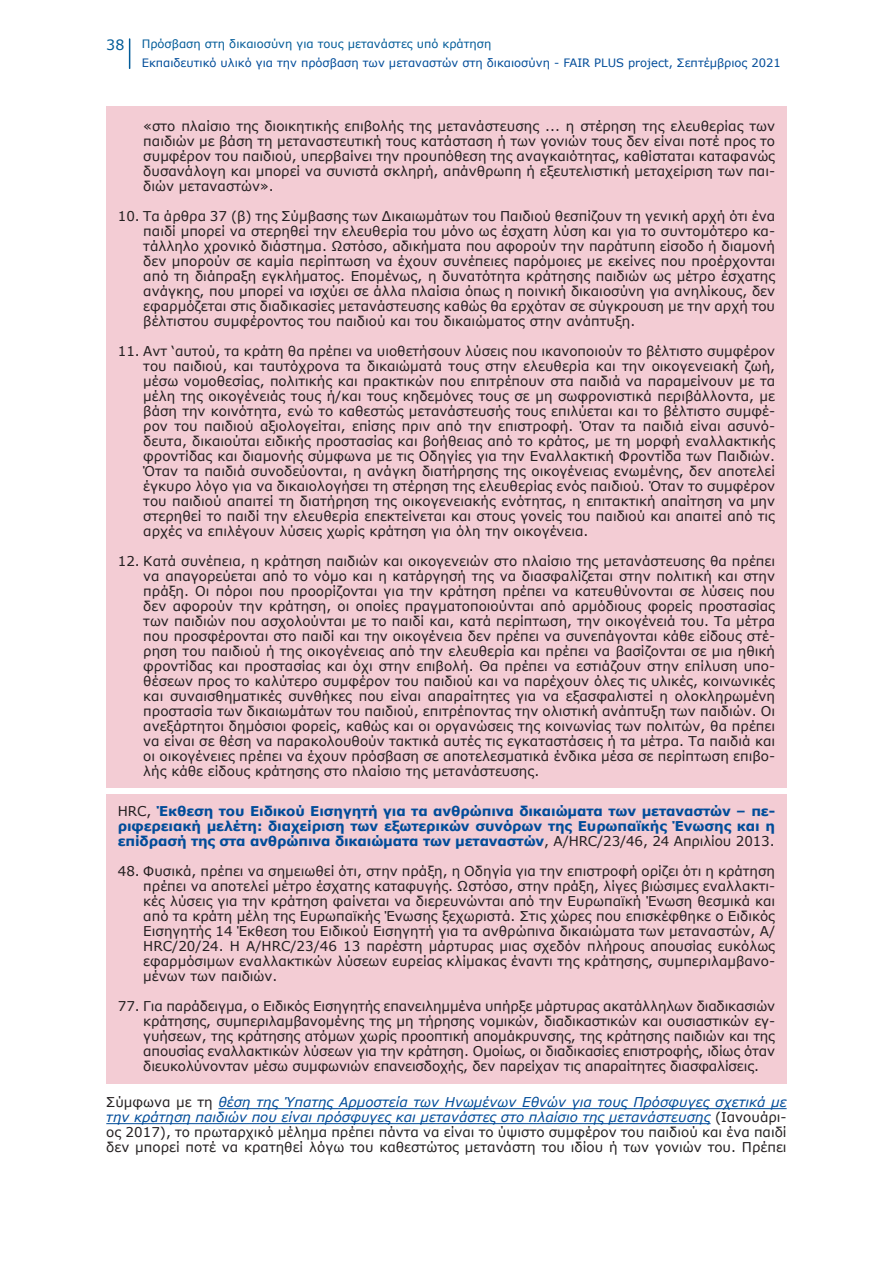
<style>
.page{position:relative;width:893px;height:1263px;background:#fff}
.page>*{position:absolute;margin:0;border:0;box-sizing:border-box;transform-origin:0 0}
.t1{font:14.25px "Verdana";color:#015b98}
.t2{font:13.5px/15px "Verdana";color:#231f20;text-align:justify}
.t3{font:700 13.5px/15px "Verdana";letter-spacing:-.01em;color:#004c99;text-align:justify}
.t4{font:11.55px "Verdana";color:#004c99}
.t5{font:11.55px "Verdana";color:#015b98}
.s1{font-weight:400;color:#231f20}
.s2{font-style:italic;color:#004c99}
</style>
<div class="page">
<svg style="left:129px;top:39px;width:1px;height:29px"></svg>
<hr style="left:218px;top:1108px;width:569px;height:1px;background:#004c99">
<hr style="left:106px;top:1123px;width:605px;height:1px;background:#004c99">
<div style="left:106px;top:794px;width:681px;height:290px;background:#f3ccd4"></div>
<div style="left:106px;top:106px;width:681px;height:682px;background:#f3ccd4"></div>
<p class="t1" style="left:106px;top:36px;width:20px">38</p>
<p class="t5" style="left:142px;top:36px;width:351px">Πρόσβαση στη δικαιοσύνη για τους μετανάστες υπό κράτηση</p>
<p class="t4" style="left:142px;top:56px;width:641px">Εκπαιδευτικό υλικό για την πρόσβαση των μεταναστών στη δικαιοσύνη - FAIR PLUS project, Σεπτέμβριος 2021</p>
<p class="t2" style="left:143px;top:119px;width:633px">«στο πλαίσιο της διοικητικής επιβολής της μετανάστευσης ... η στέρηση της ελευθερίας των παιδιών με βάση τη μεταναστευτική τους κατάσταση ή των γονιών τους δεν είναι ποτέ προς το συμφέρον του παιδιού, υπερβαίνει την προυπόθεση της αναγκαιότητας, καθίσταται καταφανώς δυσανάλογη και μπορεί να συνιστά σκληρή, απάνθρωπη ή εξευτελιστική μεταχείριση των παι&shy;διών μεταναστών».</p>
<p class="t2" style="left:143px;top:209px;width:633px;text-indent:-26px">10. Τα άρθρα 37 (β) της Σύμβασης των Δικαιωμάτων του Παιδιού θεσπίζουν τη γενική αρχή ότι ένα παιδί μπορεί να στερηθεί την ελευθερία του μόνο ως έσχατη λύση και για το συντομότερο κα&shy;τάλληλο χρονικό διάστημα. Ωστόσο, αδικήματα που αφορούν την παράτυπη είσοδο ή διαμονή δεν μπορούν σε καμία περίπτωση να έχουν συνέπειες παρόμοιες με εκείνες που προέρχονται από τη διάπραξη εγκλήματος. Επομένως, η δυνατότητα κράτησης παιδιών ως μέτρο έσχατης ανάγκης, που μπορεί να ισχύει σε άλλα πλαίσια όπως η ποινική δικαιοσύνη για ανηλίκους, δεν εφαρμόζεται στις διαδικασίες μετανάστευσης καθώς θα ερχόταν σε σύγκρουση με την αρχή του βέλτιστου συμφέροντος του παιδιού και του δικαιώματος στην ανάπτυξη.</p>
<p class="t2" style="left:143px;top:344px;width:633px;text-indent:-26px">11. Αντ ‘αυτού, τα κράτη θα πρέπει να υιοθετήσουν λύσεις που ικανοποιούν το βέλτιστο συμφέρον του παιδιού, και ταυτόχρονα τα δικαιώματά τους στην ελευθερία και την οικογενειακή ζωή, μέσω νομοθεσίας, πολιτικής και πρακτικών που επιτρέπουν στα παιδιά να παραμείνουν με τα μέλη της οικογένειάς τους ή/και τους κηδεμόνες τους σε μη σωφρονιστικά περιβάλλοντα, με βάση την κοινότητα, ενώ το καθεστώς μετανάστευσής τους επιλύεται και το βέλτιστο συμφέ&shy;ρον του παιδιού αξιολογείται, επίσης πριν από την επιστροφή. Όταν τα παιδιά είναι ασυνό&shy;δευτα, δικαιούται ειδικής προστασίας και βοήθειας από το κράτος, με τη μορφή εναλλακτικής φροντίδας και διαμονής σύμφωνα με τις Οδηγίες για την Εναλλακτική Φροντίδα των Παιδιών.<br>Όταν τα παιδιά συνοδεύονται, η ανάγκη διατήρησης της οικογένειας ενωμένης, δεν αποτελεί έγκυρο λόγο για να δικαιολογήσει τη στέρηση της ελευθερίας ενός παιδιού. Όταν το συμφέρον του παιδιού απαιτεί τη διατήρηση της οικογενειακής ενότητας, η επιτακτική απαίτηση να μην στερηθεί το παιδί την ελευθερία επεκτείνεται και στους γονείς του παιδιού και απαιτεί από τις αρχές να επιλέγουν λύσεις χωρίς κράτηση για όλη την οικογένεια.</p>
<p class="t2" style="left:143px;top:554px;width:633px;text-indent:-26px">12. Κατά συνέπεια, η κράτηση παιδιών και οικογενειών στο πλαίσιο της μετανάστευσης θα πρέπει να απαγορεύεται από το νόμο και η κατάργησή της να διασφαλίζεται στην πολιτική και στην πράξη. Οι πόροι που προορίζονται για την κράτηση πρέπει να κατευθύνονται σε λύσεις που δεν αφορούν την κράτηση, οι οποίες πραγματοποιούνται από αρμόδιους φορείς προστασίας των παιδιών που ασχολούνται με το παιδί και, κατά περίπτωση, την οικογένειά του. Τα μέτρα που προσφέρονται στο παιδί και την οικογένεια δεν πρέπει να συνεπάγονται κάθε είδους στέ&shy;ρηση του παιδιού ή της οικογένειας από την ελευθερία και πρέπει να βασίζονται σε μια ηθική φροντίδας και προστασίας και όχι στην επιβολή. Θα πρέπει να εστιάζουν στην επίλυση υπο&shy;θέσεων προς το καλύτερο συμφέρον του παιδιού και να παρέχουν όλες τις υλικές, κοινωνικές και συναισθηματικές συνθήκες που είναι απαραίτητες για να εξασφαλιστεί η ολοκληρωμένη προστασία των δικαιωμάτων του παιδιού, επιτρέποντας την ολιστική ανάπτυξη των παιδιών. Οι ανεξάρτητοι δημόσιοι φορείς, καθώς και οι οργανώσεις της κοινωνίας των πολιτών, θα πρέπει να είναι σε θέση να παρακολουθούν τακτικά αυτές τις εγκαταστάσεις ή τα μέτρα. Τα παιδιά και οι οικογένειες πρέπει να έχουν πρόσβαση σε αποτελεσματικά ένδικα μέσα σε περίπτωση επιβο&shy;λής κάθε είδους κράτησης στο πλαίσιο της μετανάστευσης.</p>
<p class="t3" style="left:118px;top:803px;width:659px"><span class="s1">HRC,</span> Έκθεση του Ειδικού Εισηγητή για τα ανθρώπινα δικαιώματα των μεταναστών – πε&shy;ριφερειακή μελέτη: διαχείριση των εξωτερικών συνόρων της Ευρωπαϊκής Ένωσης και η επίδρασή της στα ανθρώπινα δικαιώματα των μεταναστών<span class="s1">, A/HRC/23/46, 24 Απριλίου 2013.</span></p>
<p class="t2" style="left:143px;top:863px;width:633px;text-indent:-26px">48. Φυσικά, πρέπει να σημειωθεί ότι, στην πράξη, η Οδηγία για την επιστροφή ορίζει ότι η κράτηση πρέπει να αποτελεί μέτρο έσχατης καταφυγής. Ωστόσο, στην πράξη, λίγες βιώσιμες εναλλακτι&shy;κές λύσεις για την κράτηση φαίνεται να διερευνώνται από την Ευρωπαϊκή Ένωση θεσμικά και από τα κράτη μέλη της Ευρωπαϊκής Ένωσης ξεχωριστά. Στις χώρες που επισκέφθηκε ο Ειδικός Εισηγητής 14 Έκθεση του Ειδικού Εισηγητή για τα ανθρώπινα δικαιώματα των μεταναστών, A/ HRC/20/24. Η A/HRC/23/46 13 παρέστη μάρτυρας μιας σχεδόν πλήρους απουσίας ευκόλως εφαρμόσιμων εναλλακτικών λύσεων ευρείας κλίμακας έναντι της κράτησης, συμπεριλαμβανο&shy;μένων των παιδιών.</p>
<p class="t2" style="left:143px;top:998px;width:633px;text-indent:-26px">77. Για παράδειγμα, ο Ειδικός Εισηγητής επανειλημμένα υπήρξε μάρτυρας ακατάλληλων διαδικασιών κράτησης, συμπεριλαμβανομένης της μη τήρησης νομικών, διαδικαστικών και ουσιαστικών εγ&shy;γυήσεων, της κράτησης ατόμων χωρίς προοπτική απομάκρυνσης, της κράτησης παιδιών και της απουσίας εναλλακτικών λύσεων για την κράτηση. Ομοίως, οι διαδικασίες επιστροφής, ιδίως όταν διευκολύνονταν μέσω συμφωνιών επανεισδοχής, δεν παρείχαν τις απαραίτητες διασφαλίσεις.</p>
<p class="t2" style="left:106px;top:1095px;width:682px">Σύμφωνα με τη <span class="s2">θέση της Ύπατης Αρμοστεία των Ηνωμένων Εθνών για τους Πρόσφυγες σχετικά με την κράτηση παιδιών που είναι πρόσφυγες και μετανάστες στο πλαίσιο της μετανάστευσης</span> (Ιανουάρι&shy;ος 2017), το πρωταρχικό μέλημα πρέπει πάντα να είναι το ύψιστο συμφέρον του παιδιού και ένα παιδί δεν μπορεί ποτέ να κρατηθεί λόγω του καθεστώτος μετανάστη του ιδίου ή των γονιών του. Πρέπει</p>
</div>
